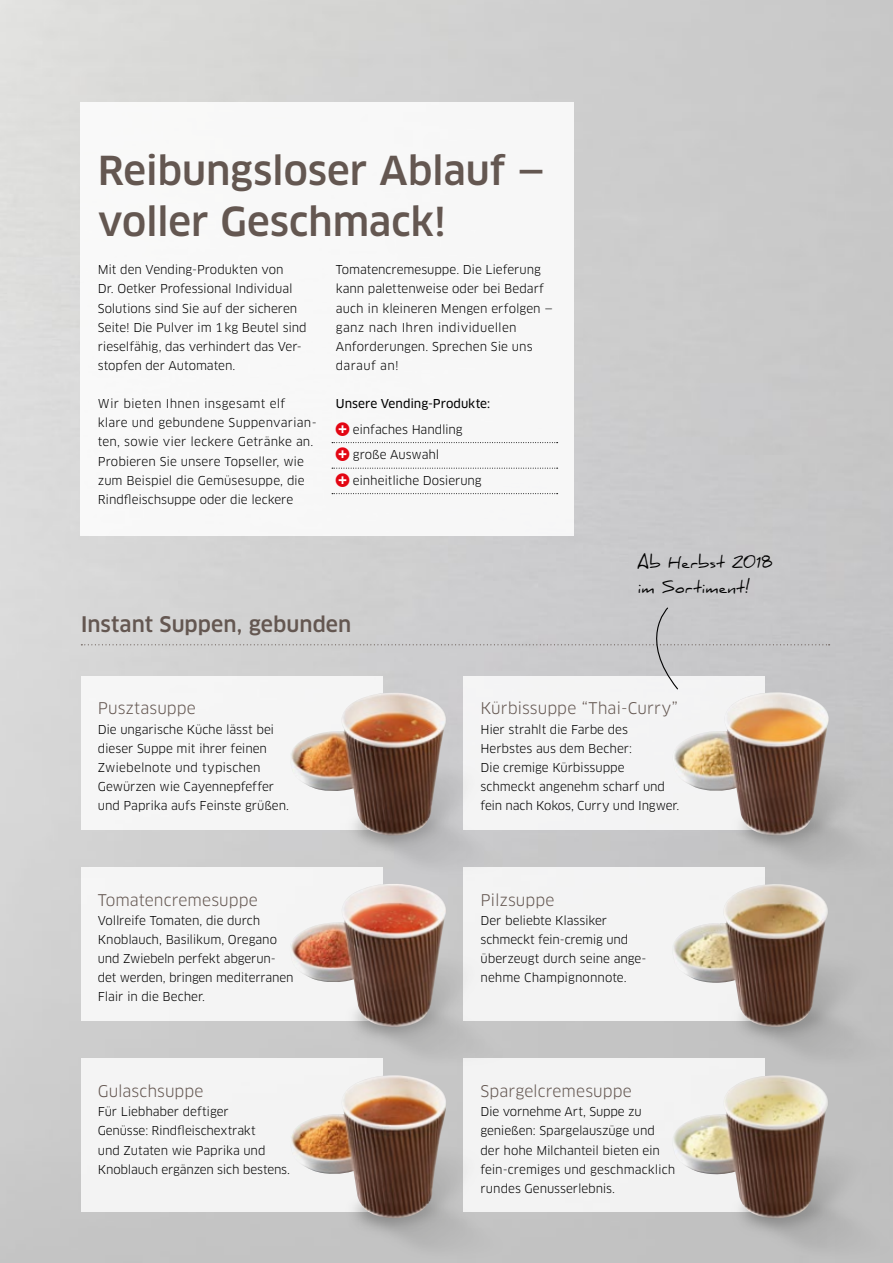
<style>
.page{position:relative;width:893px;height:1263px;background:#fff}
.page>*{position:absolute;margin:0;border:0;box-sizing:border-box;transform-origin:0 0}
.t1{font:500 39px/51px "Clan Pro";letter-spacing:-.005em;color:#645751}
.t2{font:500 21px "Clan Pro";color:#645751}
.t3{font:500 16.5px/25.5px "Daniel";letter-spacing:.025em;color:#000}
.t4{font:15.75px "Clan Pro";letter-spacing:.005em;color:#645751}
.t5{font:12px/19.2px "Clan Pro";letter-spacing:-.005em;color:#000}
.t6{font:12px "Clan Pro News";color:#000}
.s1{font-family:"Dr Oetker Icons Professional";font-size:19.5px;color:#fff}
.s2{font-family:"Dr Oetker Icons Professional";font-size:19.5px;color:#e30613}
</style>
<div class="page">
<div style="left:81px;top:102px;width:493px;height:434px;background:#f8f8f8"></div>
<svg style="left:332px;top:442px;width:226px;height:1px"></svg>
<svg style="left:332px;top:468px;width:226px;height:1px"></svg>
<svg style="left:332px;top:493px;width:226px;height:1px"></svg>
<div style="left:463px;top:867px;width:302px;height:154px;background:#f3f3f3"></div>
<div style="left:463px;top:1059px;width:302px;height:153px;background:#f3f3f3"></div>
<div style="left:81px;top:867px;width:302px;height:154px;background:#f5f5f5"></div>
<div style="left:81px;top:676px;width:302px;height:153px;background:#f5f5f5"></div>
<div style="left:463px;top:676px;width:302px;height:153px;background:#f4f4f4"></div>
<div style="left:81px;top:1059px;width:302px;height:153px;background:#f4f4f4"></div>
<img style="left:670px;top:884px;width:160px;height:144px">
<img style="left:671px;top:1075px;width:160px;height:144px">
<img style="left:289px;top:884px;width:160px;height:145px">
<img style="left:289px;top:692px;width:159px;height:146px">
<img style="left:671px;top:692px;width:161px;height:146px">
<img style="left:288px;top:1075px;width:160px;height:144px">
<svg style="left:81px;top:606px;width:749px;height:84px;background:#d1d1d2"></svg>
<h1 class="t1" style="left:98px;top:145px;width:449px">Reibungsloser Ablauf — voller Geschmack!</h1>
<p class="t5" style="left:98px;top:260px;width:210px">Mit den Vending-Produkten von<br>Dr. Oetker Professional Individual Solutions sind Sie auf der sicheren Seite! Die Pulver im 1kg Beutel sind rieselfähig, das verhindert das Ver&shy;stopfen der Automaten.</p>
<p class="t5" style="left:98px;top:394px;width:220px">Wir bieten Ihnen insgesamt elf klare und gebundene Suppenvarian&shy;ten, sowie vier leckere Getränke an.<br>Probieren Sie unsere Topseller, wie zum Beispiel die Gemüsesuppe, die Rindfleischsuppe oder die leckere</p>
<p class="t5" style="left:336px;top:260px;width:219px">Tomatencremesuppe. Die Lieferung kann palettenweise oder bei Bedarf auch in kleineren Mengen erfolgen — ganz nach Ihren individuellen<br>Anforderungen. Sprechen Sie uns darauf an!</p>
<p class="t6" style="left:336px;top:397px;width:156px">Unsere Vending-Produkte:</p>
<p class="t5" style="left:336px;top:417px;width:147px;line-height:25.5px"><span class="s1">0</span><span class="s2">+</span> einfaches Handling<br><span class="s1">0</span><span class="s2">+</span> große Auswahl<br><span class="s1">0</span><span class="s2">+</span> einheitliche Dosierung</p>
<h2 class="t2" style="left:81px;top:611px;width:272px">Instant Suppen, gebunden</h2>
<h3 class="t3" style="left:637px;top:549px;width:137px">Ab Herbst 2018 im Sortiment!</h3>
<h3 class="t4" style="left:98px;top:699px;width:100px">Pusztasuppe</h3>
<p class="t5" style="left:98px;top:719px;width:193px">Die ungarische Küche lässt bei dieser Suppe mit ihrer feinen<br>Zwiebelnote und typischen<br>Gewürzen wie Cayennepfeffer und Paprika aufs Feinste grüßen.</p>
<h3 class="t4" style="left:98px;top:890px;width:161px">Tomatencremesuppe</h3>
<p class="t5" style="left:98px;top:911px;width:197px">Vollreife Tomaten, die durch<br>Knoblauch, Basilikum, Oregano und Zwiebeln perfekt abgerun&shy;det werden, bringen mediterranen<br>Flair in die Becher.</p>
<h3 class="t4" style="left:98px;top:1082px;width:107px">Gulaschsuppe</h3>
<p class="t5" style="left:98px;top:1102px;width:194px">Für Liebhaber deftiger<br>Genüsse: Rindfleischextrakt<br>und Zutaten wie Paprika und<br>Knoblauch ergänzen sich bestens.</p>
<h3 class="t4" style="left:480px;top:699px;width:199px">Kürbissuppe “Thai-Curry”</h3>
<p class="t5" style="left:480px;top:719px;width:200px">Hier strahlt die Farbe des<br>Herbstes aus dem Becher:<br>Die cremige Kürbissuppe schmeckt angenehm scharf und fein nach Kokos, Curry und Ingwer.</p>
<h3 class="t4" style="left:480px;top:890px;width:75px">Pilzsuppe</h3>
<p class="t5" style="left:480px;top:911px;width:167px">Der beliebte Klassiker schmeckt fein-cremig und überzeugt durch seine ange&shy;nehme Champignonnote.</p>
<h3 class="t4" style="left:480px;top:1082px;width:153px">Spargelcremesuppe</h3>
<p class="t5" style="left:480px;top:1102px;width:196px">Die vornehme Art, Suppe zu genießen: Spargelauszüge und der hohe Milchanteil bieten ein fein-cremiges und geschmacklich rundes Genusserlebnis.</p>
</div>
